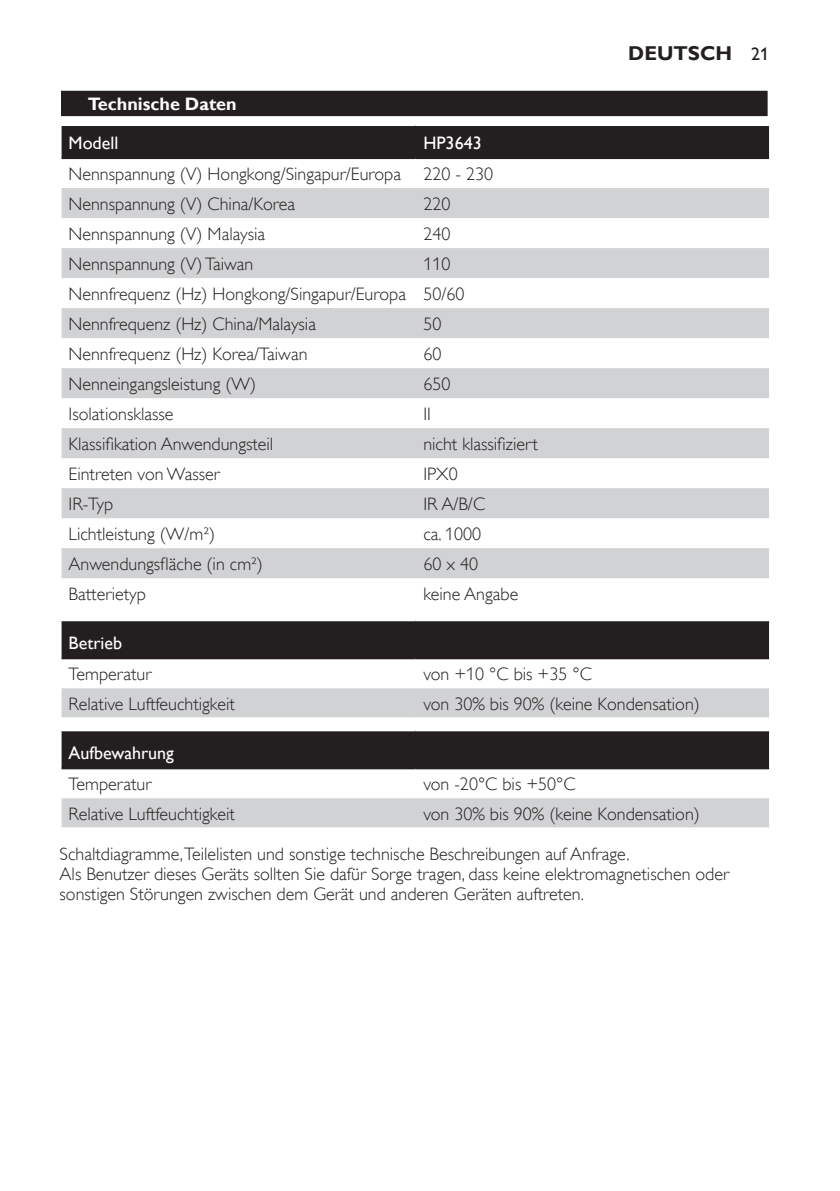
<style>
.page{position:relative;width:840px;height:1191px;background:#fff}
.page>*{position:absolute;margin:0;border:0;box-sizing:border-box;transform-origin:0 0}
.t1{font:700 20px "Gill Sans Alt One WGL";color:#231f20}
.t2{font:18px/30px "Gill Sans Alt One WGL Light";color:#231f20}
.t3{font:18px "Gill Sans Alt One WGL";color:#fff}
.t4{font:700 18px "Gill Sans Alt One WGL";color:#fff}
.s1{font-weight:400;font-size:18px}
</style>
<div class="page">
<div style="left:60px;top:90px;width:708px;height:28px;background:#e4e3e3"></div>
<div style="left:61px;top:91px;width:706px;height:25px;background:#231f20"></div>
<div style="left:62px;top:126px;width:706px;height:31px;background:#231f20"></div>
<svg style="left:62px;top:188px;width:706px;height:390px;fill:#d1d2d4"></svg>
<hr style="left:62px;top:157px;width:353px;height:2px;background:#231f20">
<hr style="left:415px;top:157px;width:353px;height:2px;background:#231f20">
<div style="left:62px;top:621px;width:706px;height:36px;background:#231f20"></div>
<div style="left:62px;top:688px;width:706px;height:29px;background:#d1d2d4"></div>
<hr style="left:62px;top:657px;width:353px;height:2px;background:#231f20">
<hr style="left:415px;top:657px;width:353px;height:2px;background:#231f20">
<div style="left:62px;top:731px;width:706px;height:36px;background:#231f20"></div>
<div style="left:62px;top:798px;width:706px;height:29px;background:#d1d2d4"></div>
<hr style="left:62px;top:767px;width:353px;height:2px;background:#231f20">
<hr style="left:415px;top:767px;width:353px;height:2px;background:#231f20">
<p class="t4" style="left:88px;top:92px;width:150px">Technische Daten</p>
<p class="t3" style="left:69px;top:131px;width:51px">Modell</p>
<p class="t3" style="left:423px;top:131px;width:60px">HP3643</p>
<p class="t2" style="left:69px;top:159px;width:425px">Nennspannung (V) Hongkong/Singapur/Europa 220 - 230<br>Nennspannung (V) China/Korea</p>
<p class="t2" style="left:423px;top:189px;width:28px">220</p>
<p class="t2" style="left:69px;top:219px;width:198px">Nennspannung (V) Malaysia</p>
<p class="t2" style="left:423px;top:219px;width:28px">240</p>
<p class="t2" style="left:69px;top:249px;width:186px">Nennspannung (V) Taiwan</p>
<p class="t2" style="left:69px;top:249px;width:397px;text-indent:354px">110<br>Nennfrequenz (Hz) Hongkong/Singapur/Europa 50/60<br>Nennfrequenz (Hz) China/Malaysia</p>
<p class="t2" style="left:423px;top:309px;width:19px">50</p>
<p class="t1" style="left:628px;top:40px;width:142px">DEUTSCH <span class="s1">21</span></p>
<p class="t2" style="left:69px;top:339px;width:240px">Nennfrequenz (Hz) Korea/Taiwan</p>
<p class="t2" style="left:423px;top:339px;width:19px">60</p>
<p class="t2" style="left:69px;top:369px;width:189px">Nenneingangsleistung (W)</p>
<p class="t2" style="left:423px;top:369px;width:28px">650</p>
<p class="t2" style="left:69px;top:399px;width:106px">Isolationsklasse</p>
<p class="t2" style="left:423px;top:399px;width:9px">II</p>
<p class="t2" style="left:69px;top:429px;width:206px">Klassifikation Anwendungsteil</p>
<p class="t2" style="left:423px;top:429px;width:116px">nicht klassifiziert</p>
<p class="t2" style="left:69px;top:459px;width:153px">Eintreten von Wasser</p>
<p class="t2" style="left:423px;top:459px;width:36px">IPX0</p>
<p class="t2" style="left:69px;top:489px;width:46px">IR-Typ</p>
<p class="t2" style="left:423px;top:489px;width:63px">IR A/B/C</p>
<p class="t2" style="left:69px;top:519px;width:148px">Lichtleistung (W/m²)</p>
<p class="t2" style="left:423px;top:519px;width:59px">ca. 1000</p>
<p class="t2" style="left:69px;top:549px;width:196px">Anwendungsfläche (in cm²)</p>
<p class="t2" style="left:423px;top:549px;width:56px">60 x 40</p>
<p class="t2" style="left:69px;top:579px;width:79px">Batterietyp</p>
<p class="t2" style="left:423px;top:579px;width:96px">keine Angabe</p>
<p class="t3" style="left:69px;top:631px;width:55px">Betrieb</p>
<p class="t2" style="left:69px;top:659px;width:84px">Temperatur</p>
<p class="t2" style="left:423px;top:659px;width:170px">von +10 °C bis +35 °C</p>
<p class="t2" style="left:69px;top:689px;width:168px">Relative Luftfeuchtigkeit</p>
<p class="t2" style="left:423px;top:689px;width:278px">von 30% bis 90% (keine Kondensation)</p>
<p class="t3" style="left:69px;top:741px;width:107px">Aufbewahrung</p>
<p class="t2" style="left:69px;top:769px;width:84px">Temperatur</p>
<p class="t2" style="left:423px;top:769px;width:154px">von -20°C bis +50°C</p>
<p class="t2" style="left:69px;top:799px;width:168px">Relative Luftfeuchtigkeit</p>
<p class="t2" style="left:423px;top:799px;width:278px">von 30% bis 90% (keine Kondensation)</p>
<p class="t2" style="left:60px;top:844px;width:670px;line-height:20px">Schaltdiagramme,Teilelisten und sonstige technische Beschreibungen auf Anfrage.<br>Als Benutzer dieses Geräts sollten Sie dafür Sorge tragen, dass keine elektromagnetischen oder sonstigen Störungen zwischen dem Gerät und anderen Geräten auftreten.</p>
</div>
